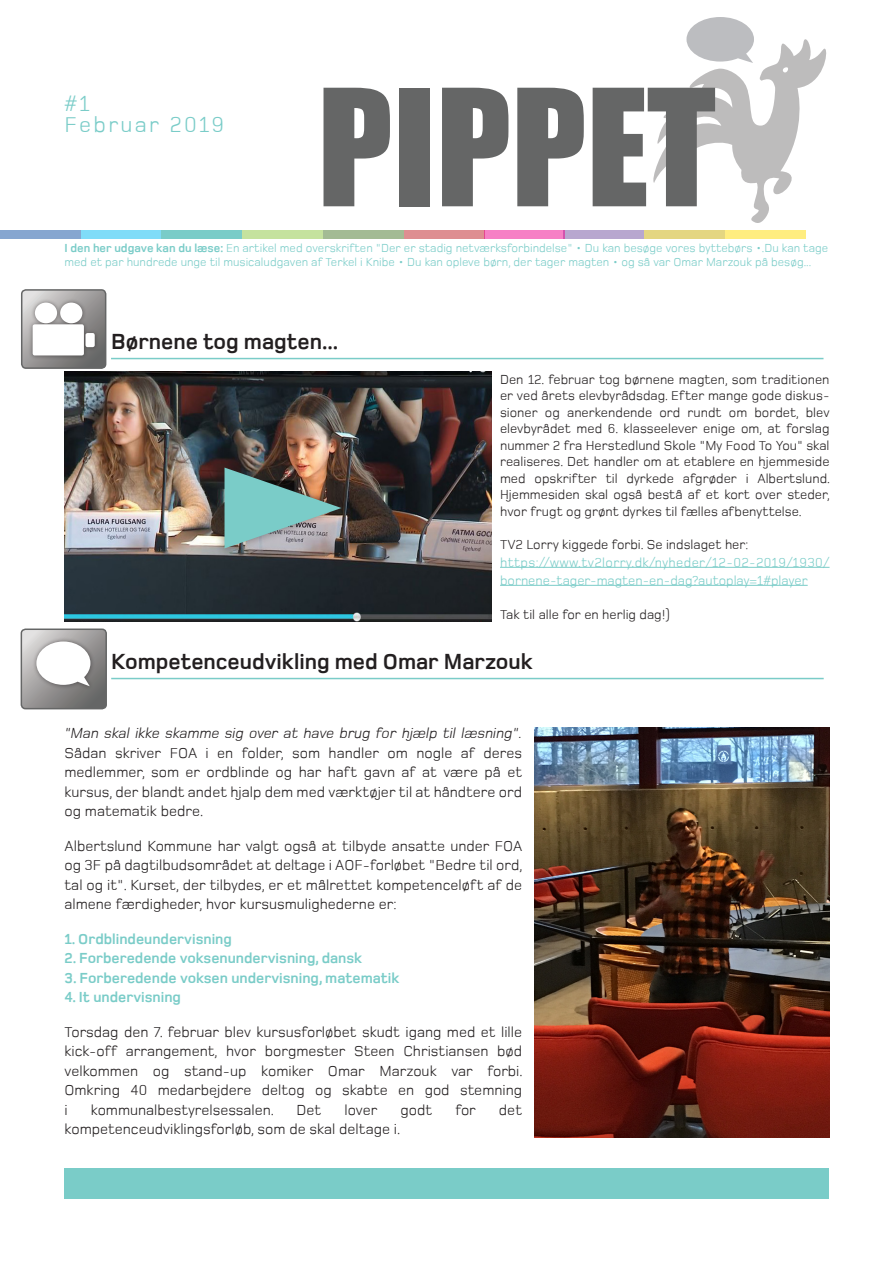
<style>
.page{position:relative;width:893px;height:1263px;background:#fff}
.page>*{position:absolute;margin:0;border:0;box-sizing:border-box;transform-origin:0 0}
.t1{font:150px "Impact";color:#656666}
.t2{font:700 22.5px "Foundry Monoline";color:#231f20}
.t3{font:22.5px/21px "Foundry Monoline";letter-spacing:.1em;color:#7accc8}
.t4{font:15px/19.5px "Foundry Monoline";color:#231f20;text-align:justify}
.t5{font:700 15px "Foundry Monoline";color:#7accc8}
.brød{font:13.5px/16.5px "Foundry Monoline";color:#231f20;text-align:justify}
.brød-2{font:13.5px/18px "Foundry Monoline";color:#7accc8}
.t6{font:12px/13.5px "Foundry Monoline";color:#7accc8}
.s1{font-weight:700}
.s2{font-style:italic}
</style>
<div class="page">
<img style="left:65px;top:371px;width:426px;height:250px">
<svg style="left:653px;top:17px;width:173px;height:206px"></svg>
<div style="left:0;top:230px;width:81px;height:8px;background:#86a6d0"></div>
<div style="left:81px;top:230px;width:81px;height:8px;background:#80dcf8"></div>
<div style="left:162px;top:230px;width:80px;height:8px;background:#7accc8"></div>
<div style="left:242px;top:230px;width:81px;height:8px;background:#c5e29e"></div>
<div style="left:323px;top:230px;width:81px;height:8px;background:#a3bb94"></div>
<div style="left:404px;top:230px;width:81px;height:8px;background:#de8e91"></div>
<div style="left:563px;top:230px;width:81px;height:8px;background:#b8a7cf"></div>
<div style="left:644px;top:230px;width:81px;height:8px;background:#e4d681"></div>
<div style="left:725px;top:230px;width:81px;height:8px;background:#ffed80"></div>
<div style="left:484px;top:230px;width:81px;height:8px;background:#f680c5"></div>
<div style="left:21px;top:628px;width:86px;height:81px;border:2px solid #656666;border-radius:4px"></div>
<svg style="left:21px;top:629px;width:85px;height:80px"></svg>
<svg style="left:24px;top:290px;width:82px;height:78px"></svg>
<div style="left:21px;top:289px;width:85px;height:80px;border:2px solid #656666;border-radius:4px"></div>
<div style="left:28px;top:298px;width:71px;height:62px;background:#231f20;opacity:.5"></div>
<div style="left:33px;top:324px;width:51px;height:31px;background:#fff;border-radius:2px"></div>
<div style="left:35px;top:303px;width:22px;height:20px;background:#fff;border-radius:50%"></div>
<div style="left:60px;top:303px;width:22px;height:20px;background:#fff;border-radius:50%"></div>
<div style="left:86px;top:333px;width:9px;height:14px;background:#fff;border-radius:2px"></div>
<hr style="left:111px;top:358px;width:712px;height:1px;background:#7accc8">
<hr style="left:500px;top:567px;width:329px;height:1px;background:#7accc8">
<hr style="left:500px;top:585px;width:308px;height:1px;background:#7accc8">
<div style="left:215px;top:459px;width:134px;height:98px;background:#231f20;opacity:.5"></div>
<img style="left:225px;top:467px;width:116px;height:81px">
<hr style="left:111px;top:678px;width:713px;height:1px;background:#7accc8">
<img style="left:535px;top:728px;width:294px;height:409px">
<div style="left:65px;top:1168px;width:764px;height:31px;background:#7accc8"></div>
<p class="t3" style="left:65px;top:92px;width:161px">#1<br>Februar 2019</p>
<p class="t1" style="left:317px;top:31px;width:400px">PIPPET</p>
<p class="t6" style="left:65px;top:241px;width:765px"><span class="s1">I den her udgave kan du læse:</span> En artikel med overskriften "Der er stadig netværksforbindelse" • Du kan besøge vores byttebørs •.Du kan tage med et par hundrede unge til musicaludgaven af Terkel i Knibe • Du kan opleve børn, der tager magten • og så var Omar Marzouk på besøg...</p>
<p class="t2" style="left:111px;top:330px;width:229px">Børnene tog magten...</p>
<p class="brød" style="left:500px;top:371px;width:331px">Den 12. februar tog børnene magten, som traditionen er ved årets elevbyrådsdag. Efter mange gode diskus&shy;sioner og anerkendende ord rundt om bordet, blev elevbyrådet med 6. klasseelever enige om, at forslag nummer 2 fra Herstedlund Skole "My Food To You" skal realiseres. Det handler om at etablere en hjemmeside med opskrifter til dyrkede afgrøder i Albertslund.<br>Hjemmesiden skal også bestå af et kort over steder, hvor frugt og grønt dyrkes til fælles afbenyttelse.</p>
<p class="brød" style="left:500px;top:536px;width:250px">TV2 Lorry kiggede forbi. Se indslaget her:</p>
<p class="brød-2" style="left:500px;top:553px;width:331px">https://www.tv2lorry.dk/nyheder/12-02-2019/1930/ bornene-tager-magten-en-dag?autoplay=1#player</p>
<p class="brød" style="left:500px;top:606px;width:171px">Tak til alle for en herlig dag!)</p>
<p class="t2" style="left:111px;top:650px;width:423px">Kompetenceudvikling med Omar Marzouk</p>
<p class="t4" style="left:65px;top:723px;width:459px"><span class="s2">"Man skal ikke skamme sig over at have brug for hjælp til læsning".<br></span>Sådan skriver FOA i en folder, som handler om nogle af deres medlemmer, som er ordblinde og har haft gavn af at være på et kursus, der blandt andet hjalp dem med værktøjer til at håndtere ord og matematik bedre.</p>
<p class="t4" style="left:65px;top:836px;width:460px">Albertslund Kommune har valgt også at tilbyde ansatte under FOA og 3F på dagtilbudsområdet at deltage i AOF-forløbet "Bedre til ord, tal og it". Kurset, der tilbydes, er et målrettet kompetenceløft af de almene færdigheder, hvor kursusmulighederne er:</p>
<p class="t5" style="left:65px;top:931px;width:169px">1. Ordblindeundervisning</p>
<p class="t5" style="left:65px;top:950px;width:299px">2. Forberedende voksenundervisning, dansk</p>
<p class="t5" style="left:65px;top:970px;width:337px">3. Forberedende voksen undervisning, matematik</p>
<p class="t5" style="left:65px;top:989px;width:118px">4. It undervisning</p>
<p class="t4" style="left:65px;top:1022px;width:460px">Torsdag den 7. februar blev kursusforløbet skudt igang med et lille kick-off arrangement, hvor borgmester Steen Christiansen bød velkommen og stand-up komiker Omar Marzouk var forbi.<br>Omkring 40 medarbejdere deltog og skabte en god stemning i</p>
<p class="t4" style="left:91px;top:1100px;width:185px">kommunalbestyrelsessalen.</p>
<p class="t4" style="left:297px;top:1100px;width:26px">Det</p>
<p class="t4" style="left:344px;top:1100px;width:35px">lover</p>
<p class="t4" style="left:401px;top:1100px;width:33px">godt</p>
<p class="t4" style="left:455px;top:1100px;width:22px">for</p>
<p class="t4" style="left:499px;top:1100px;width:25px">det</p>
<p class="t4" style="left:65px;top:1119px;width:337px">kompetenceudviklingsforløb, som de skal deltage i.</p>
</div>
